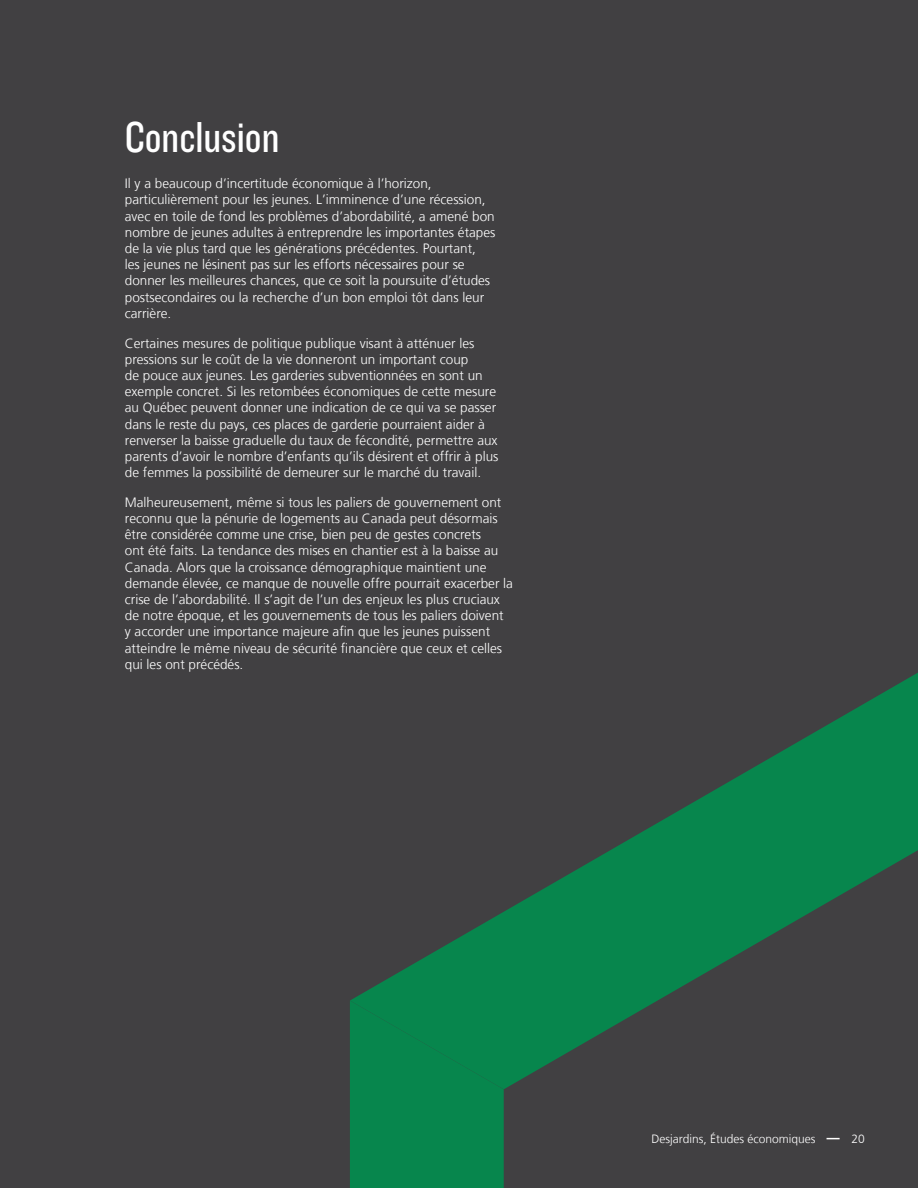
<style>
.page{position:relative;width:918px;height:1188px;background:#414042}
.page>*{position:absolute;margin:0;border:0;box-sizing:border-box;transform-origin:0 0}
.H2_-_White{font:45px "Knockout 29 Junior Ltweight";color:#fff}
.t1{font:300 13.5px/16.2px "Frutiger LT";color:#fff}
.t2{font:300 12px "Frutiger LT";color:#fff}
</style>
<div class="page">
<svg style="left:350px;top:673px;width:568px;height:416px"></svg>
<div style="left:350px;top:1001px;width:154px;height:187px;background:#07864d"></div>
<svg style="left:827px;top:1137px;width:13px;height:3px"></svg>
<p class="H2_-_White" style="left:125px;top:108px;width:156px">Conclusion</p>
<p class="t1" style="left:125px;top:176px;width:372px">Il y a beaucoup d’incertitude économique à l’horizon, particulièrement pour les jeunes. L’imminence d’une récession, avec en toile de fond les problèmes d’abordabilité, a amené bon nombre de jeunes adultes à entreprendre les importantes étapes de la vie plus tard que les générations précédentes. Pourtant,<br>les jeunes ne lésinent pas sur les efforts nécessaires pour se donner les meilleures chances, que ce soit la poursuite d’études postsecondaires ou la recherche d’un bon emploi tôt dans leur carrière.</p>
<p class="t1" style="left:125px;top:335px;width:375px">Certaines mesures de politique publique visant à atténuer les pressions sur le coût de la vie donneront un important coup<br>de pouce aux jeunes. Les garderies subventionnées en sont un exemple concret. Si les retombées économiques de cette mesure au Québec peuvent donner une indication de ce qui va se passer dans le reste du pays, ces places de garderie pourraient aider à renverser la baisse graduelle du taux de fécondité, permettre aux parents d’avoir le nombre d’enfants qu’ils désirent et offrir à plus de femmes la possibilité de demeurer sur le marché du travail.</p>
<p class="t1" style="left:125px;top:494px;width:390px">Malheureusement, même si tous les paliers de gouvernement ont reconnu que la pénurie de logements au Canada peut désormais être considérée comme une crise, bien peu de gestes concrets<br>ont été faits. La tendance des mises en chantier est à la baisse au Canada. Alors que la croissance démographique maintient une demande élevée, ce manque de nouvelle offre pourrait exacerber la crise de l’abordabilité. Il s’agit de l’un des enjeux les plus cruciaux de notre époque, et les gouvernements de tous les paliers doivent y accorder une importance majeure afin que les jeunes puissent atteindre le même niveau de sécurité financière que ceux et celles qui les ont précédés.</p>
<p class="t2" style="left:651px;top:1132px;width:166px">Desjardins, Études économiques</p>
<p class="t2" style="left:851px;top:1132px;width:15px">20</p>
<p class="t2" style="left:685px;top:1132px;width:126px">De jardins Youth Report</p>
</div>
